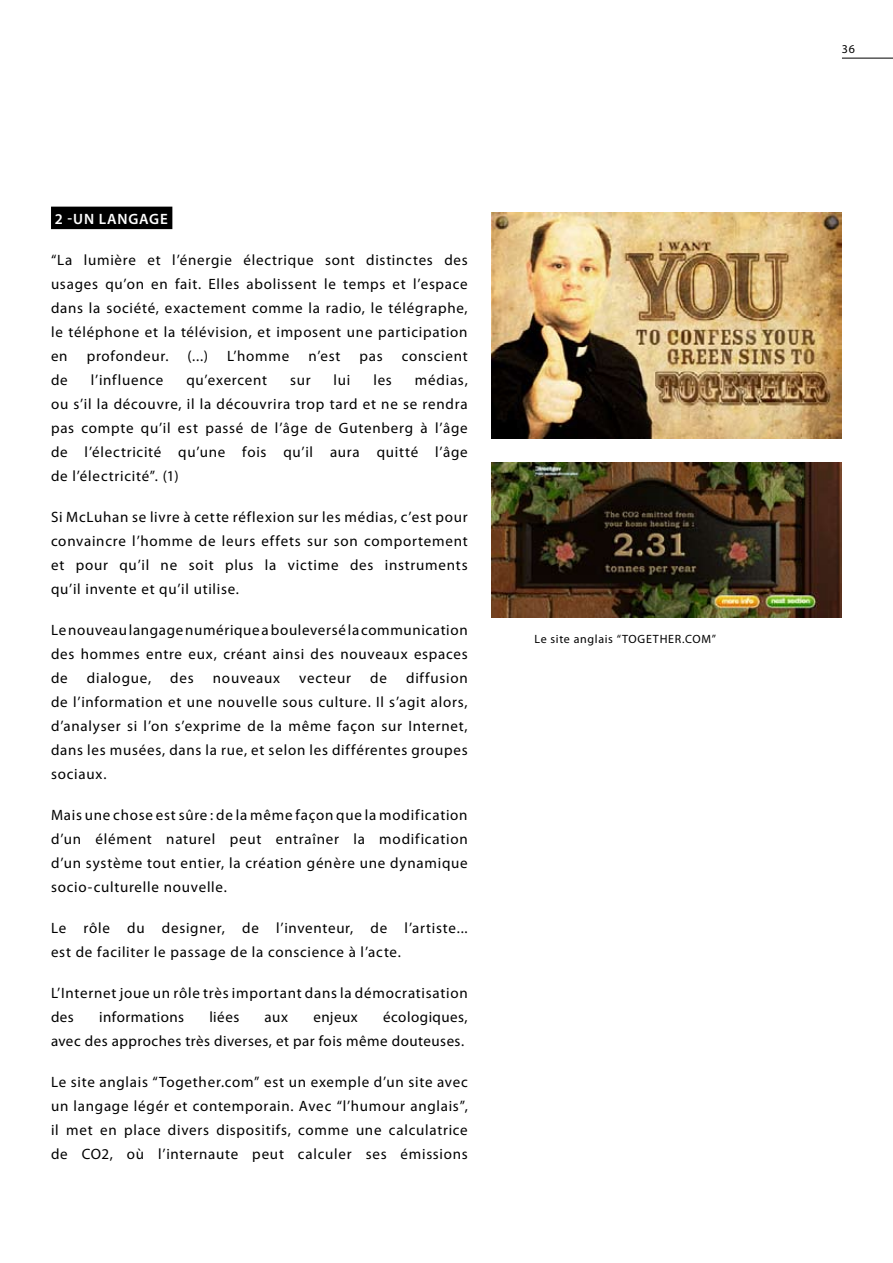
<style>
.page{position:relative;width:893px;height:1263px;background:#fff}
.page>*{position:absolute;margin:0;border:0;box-sizing:border-box;transform-origin:0 0}
.t1{font:15px/24px "Myriad Pro";letter-spacing:.05em;color:#000;text-align:justify}
.t2{font:15px/24px "Myriad Pro";letter-spacing:.03em;color:#000;text-align:right}
.t3{font:600 15px "Myriad Pro";letter-spacing:.055em;color:#fff}
.t4{font:12px "Myriad Pro";letter-spacing:.055em;color:#000}
</style>
<div class="page">
<hr style="left:842px;top:58px;width:51px;height:1px;background:#000">
<div style="left:51px;top:207px;width:121px;height:22px;background:#000"></div>
<img style="left:492px;top:213px;width:350px;height:226px">
<img style="left:492px;top:463px;width:350px;height:154px">
<p class="t3" style="left:55px;top:209px;width:114px">2 -un LANGAGE</p>
<p class="t1" style="left:51px;top:248px;width:418px">“La lumière et l’énergie électrique sont distinctes des usages qu’on en fait. Elles abolissent le temps et l’espace dans la société, exactement comme la radio, le télégraphe, le téléphone et la télévision, et imposent une participation en</p>
<p class="t1" style="left:87px;top:344px;width:83px">profondeur.</p>
<p class="t1" style="left:187px;top:344px;width:22px">(...)</p>
<p class="t1" style="left:227px;top:344px;width:64px">L’homme</p>
<p class="t1" style="left:308px;top:344px;width:34px">n’est</p>
<p class="t1" style="left:360px;top:344px;width:25px">pas</p>
<p class="t1" style="left:402px;top:344px;width:67px">conscient</p>
<p class="t1" style="left:51px;top:368px;width:18px">de</p>
<p class="t1" style="left:91px;top:368px;width:74px">l’influence</p>
<p class="t1" style="left:186px;top:368px;width:82px">qu’exercent</p>
<p class="t1" style="left:290px;top:368px;width:22px">sur</p>
<p class="t1" style="left:334px;top:368px;width:18px">lui</p>
<p class="t1" style="left:373px;top:368px;width:20px">les</p>
<p class="t1" style="left:51px;top:368px;width:418px;text-indent:364px">médias, ou s’il la découvre, il la découvrira trop tard et ne se rendra pas compte qu’il est passé de l’âge de Gutenberg à l’âge de l’électricité qu’une fois qu’il aura quitté l’âge de l’électricité”. (1)</p>
<p class="t1" style="left:51px;top:505px;width:418px">Si McLuhan se livre à cette réflexion sur les médias, c’est pour convaincre l’homme de leurs effets sur son comportement et pour qu’il ne soit plus la victime des instruments qu’il invente et qu’il utilise.</p>
<p class="t1" style="left:51px;top:618px;width:418px">Le nouveau langage numérique a bouleversé la communication des hommes entre eux, créant ainsi des nouveaux espaces de</p>
<p class="t1" style="left:51px;top:666px;width:418px;text-indent:355px">diffusion de l’information et une nouvelle sous culture. Il s’agit alors, d’analyser si l’on s’exprime de la même façon sur Internet, dans les musées, dans la rue, et selon les différentes groupes sociaux.</p>
<p class="t1" style="left:51px;top:803px;width:418px">Mais une chose est sûre : de la même façon que la modification d’un élément naturel peut entraîner la modification d’un système tout entier, la création génère une dynamique socio-culturelle nouvelle.</p>
<p class="t1" style="left:51px;top:916px;width:418px">Le rôle du designer, de l’inventeur, de l’artiste... est de faciliter le passage de la conscience à l’acte.</p>
<p class="t1" style="left:51px;top:981px;width:418px">L’Internet joue un rôle très important dans la démocratisation des</p>
<p class="t1" style="left:87px;top:666px;width:66px">dialogue,</p>
<p class="t1" style="left:170px;top:666px;width:25px">des</p>
<p class="t1" style="left:213px;top:666px;width:69px">nouveaux</p>
<p class="t1" style="left:299px;top:666px;width:53px">vecteur</p>
<p class="t1" style="left:370px;top:666px;width:18px">de</p>
<p class="t2" style="left:99px;top:1005px;width:86px">informations</p>
<p class="t1" style="left:209px;top:1005px;width:31px">liées</p>
<p class="t1" style="left:265px;top:1005px;width:25px">aux</p>
<p class="t1" style="left:313px;top:1005px;width:46px">enjeux</p>
<p class="t2" style="left:51px;top:1005px;width:418px">écologiques,<br>avec des approches très diverses, et par fois même douteuses.</p>
<p class="t1" style="left:51px;top:1070px;width:418px">Le site anglais “Together.com” est un exemple d’un site avec un langage légér et contemporain. Avec “l’humour anglais”, il met en place divers dispositifs, comme une calculatrice de CO2, où l’internaute peut calculer ses émissions</p>
<p class="t4" style="left:534px;top:631px;width:183px">Le site anglais “TOGETHER.COM”</p>
<p class="t4" style="left:842px;top:42px;width:14px">36</p>
</div>
